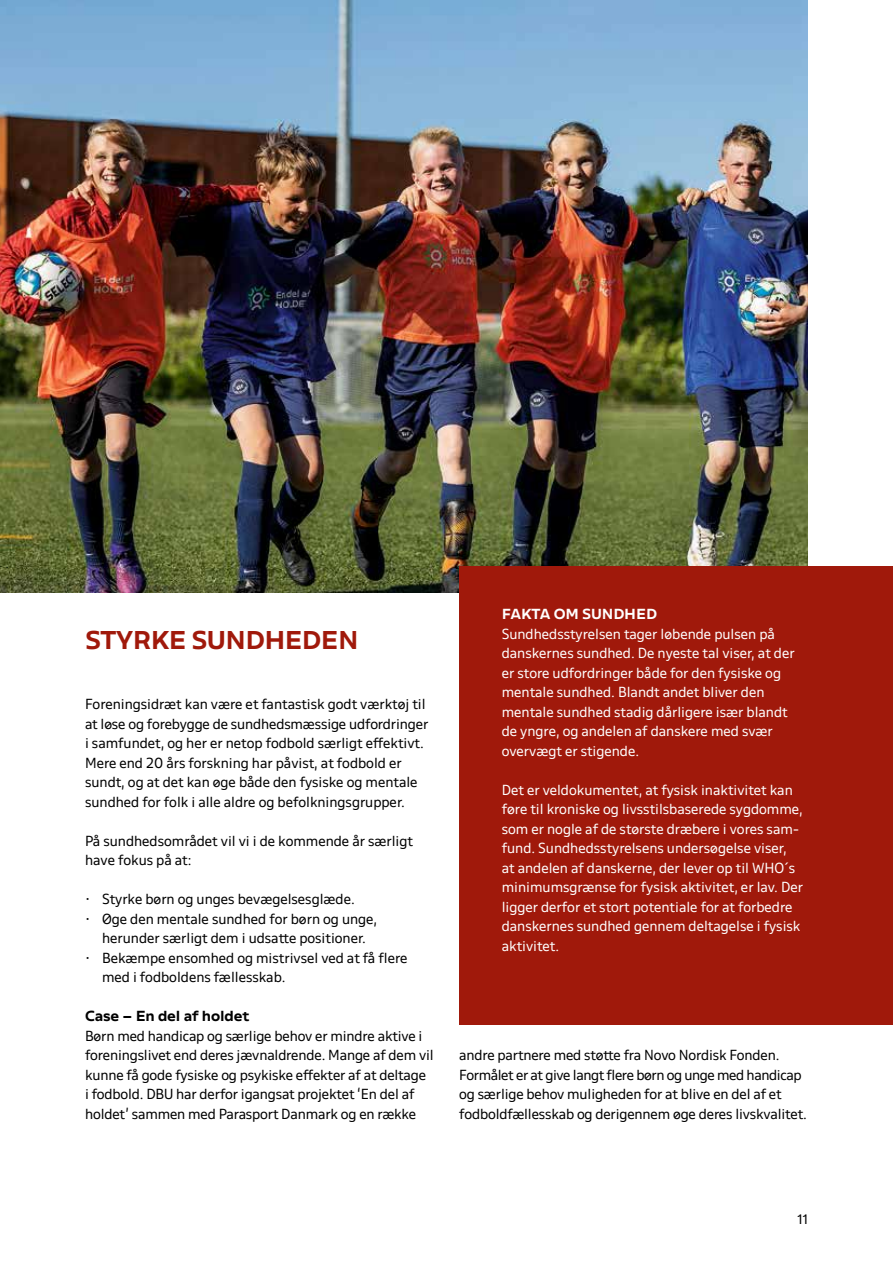
<style>
.page{position:relative;width:893px;height:1263px;background:#fff}
.page>*{position:absolute;margin:0;border:0;box-sizing:border-box;transform-origin:0 0}
.t1{font:700 expanded 22.5px "DBU";letter-spacing:-.025em;color:#a0190b}
.t2{font:12.75px/19.5px "DBU";letter-spacing:-.01em;color:#000}
.t3{font:12.75px/19.5px "DBU";color:#fff}
.t4{font:700 expanded 12.75px "DBU";letter-spacing:-.01em;color:#000}
.t5{font:700 expanded 12.75px "DBU";letter-spacing:-.01em;color:#fff}
.t6{font:12px "DBU";color:#000}
</style>
<div class="page">
<img style="left:0;top:0;width:808px;height:592px">
<div style="left:459px;top:566px;width:434px;height:458px;background:#a0190b"></div>
<h1 class="t1" style="left:85px;top:625px;width:275px">STYRKE SUNDHEDEN</h1>
<p class="t2" style="left:85px;top:694px;width:345px">Foreningsidræt kan være et fantastisk godt værktøj til at løse og forebygge de sundhedsmæssige udfordringer i samfundet, og her er netop fodbold særligt effektivt.<br>Mere end 20 års forskning har påvist, at fodbold er sundt, og at det kan øge både den fysiske og mentale sundhed for folk i alle aldre og befolkningsgrupper.</p>
<p class="t2" style="left:85px;top:831px;width:329px">På sundhedsområdet vil vi i de kommende år særligt have fokus på at:</p>
<p class="t2" style="left:85px;top:889px;width:271px">• Styrke børn og unges bevægelsesglæde.</p>
<p class="t2" style="left:85px;top:909px;width:294px;text-align:center">• Øge den mentale sundhed for børn og unge, herunder særligt dem i udsatte positioner.</p>
<p class="t2" style="left:102px;top:948px;width:307px;text-indent:-17px">• Bekæmpe ensomhed og mistrivsel ved at få flere med i fodboldens fællesskab.</p>
<p class="t4" style="left:85px;top:1007px;width:166px">Case – En del af holdet</p>
<p class="t2" style="left:85px;top:1025px;width:350px">Børn med handicap og særlige behov er mindre aktive i foreningslivet end deres jævnaldrende. Mange af dem vil kunne få gode fysiske og psykiske effekter af at deltage<br>i fodbold. DBU har derfor igangsat projektet ‘En del af holdet’ sammen med Parasport Danmark og en række</p>
<p class="t5" style="left:502px;top:605px;width:157px">FAKTA OM SUNDHED</p>
<p class="t3" style="left:502px;top:623px;width:294px">Sundhedsstyrelsen tager løbende pulsen på danskernes sundhed. De nyeste tal viser, at der er store udfordringer både for den fysiske og mentale sundhed. Blandt andet bliver den mentale sundhed stadig dårligere især blandt de yngre, og andelen af danskere med svær overvægt er stigende.</p>
<p class="t3" style="left:502px;top:779px;width:303px">Det er veldokumentet, at fysisk inaktivitet kan føre til kroniske og livsstilsbaserede sygdomme, som er nogle af de største dræbere i vores sam&shy;fund. Sundhedsstyrelsens undersøgelse viser,<br>at andelen af danskerne, der lever op til WHO´s minimumsgrænse for fysisk aktivitet, er lav. Der ligger derfor et stort potentiale for at forbedre danskernes sundhed gennem deltagelse i fysisk aktivitet.</p>
<p class="t2" style="left:459px;top:1045px;width:349px">andre partnere med støtte fra Novo Nordisk Fonden.<br>Formålet er at give langt flere børn og unge med handicap og særlige behov muligheden for at blive en del af et fodboldfællesskab og derigennem øge deres livskvalitet.</p>
<p class="t6" style="left:797px;top:1211px;width:12px">11</p>
</div>
